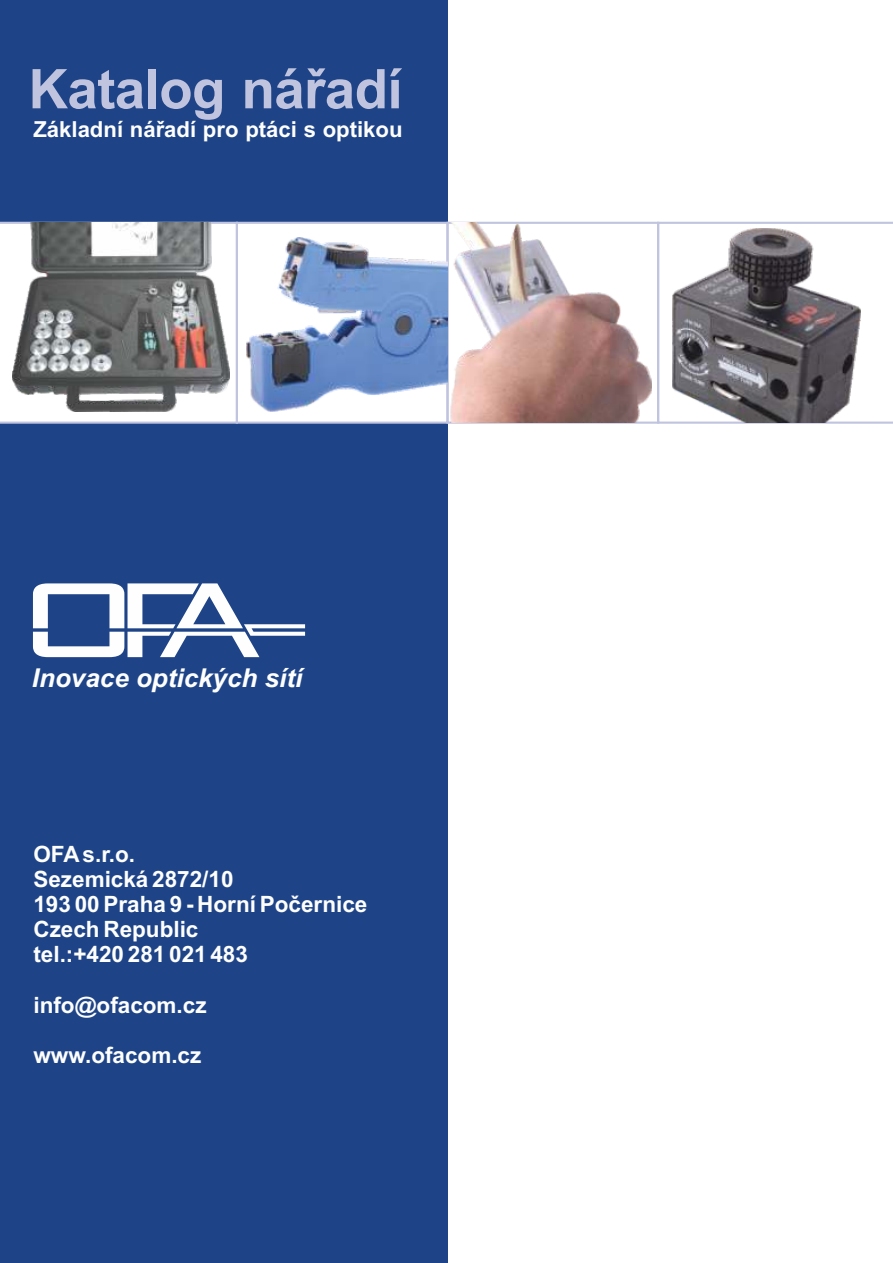
<style>
.page{position:relative;width:893px;height:1263px;background:#fff}
.page>*{position:absolute;margin:0;border:0;box-sizing:border-box;transform-origin:0 0}
.t1{font:700 54.75px "Arial";letter-spacing:-.01em;color:#c0c4df}
.t2{font:italic 700 25.95px "Arial";color:#fefefe}
.t3{font:700 22.5px/25.2px "Arial";color:#fefefe}
.t4{font:700 22.05px "Arial";color:#fefefe}
</style>
<div class="page">
<div style="left:0;top:0;width:447px;height:223px;background:#1e4487"></div>
<div style="left:0;top:423px;width:447px;height:840px;background:#1e4487"></div>
<svg style="left:33px;top:583px;width:272px;height:74px"></svg>
<svg style="left:659px;top:222px;width:234px;height:202px"></svg>
<div style="left:236px;top:222px;width:213px;height:202px;border:2px solid #c0c4df"></div>
<svg style="left:0;top:222px;width:238px;height:202px"></svg>
<div style="left:446px;top:222px;width:213px;height:202px;border:2px solid #c0c4df"></div>
<img style="left:448px;top:223px;width:204px;height:200px">
<img style="left:13px;top:223px;width:217px;height:188px">
<img style="left:247px;top:238px;width:201px;height:173px">
<img style="left:673px;top:228px;width:188px;height:195px">
<h1 class="t1" style="left:28px;top:68px;width:376px">Katalog nářadí</h1>
<p class="t4" style="left:33px;top:121px;width:371px">Základní nářadí pro ptáci s optikou</p>
<p class="t2" style="left:32px;top:668px;width:272px">Inovace optických sítí</p>
<p class="t3" style="left:33px;top:843px;width:103px">OFAs.r.o.</p>
<p class="t3" style="left:33px;top:868px;width:202px">Sezemická 2872/10</p>
<p class="t3" style="left:33px;top:893px;width:335px">193 00 Praha 9 - Horní Počernice<br>Czech Republic</p>
<p class="t3" style="left:33px;top:944px;width:216px">tel.:+420 281 021 483</p>
<p class="t3" style="left:33px;top:994px;width:175px">info@ofacom.cz</p>
<p class="t3" style="left:33px;top:1044px;width:169px">www.ofacom.cz</p>
</div>
